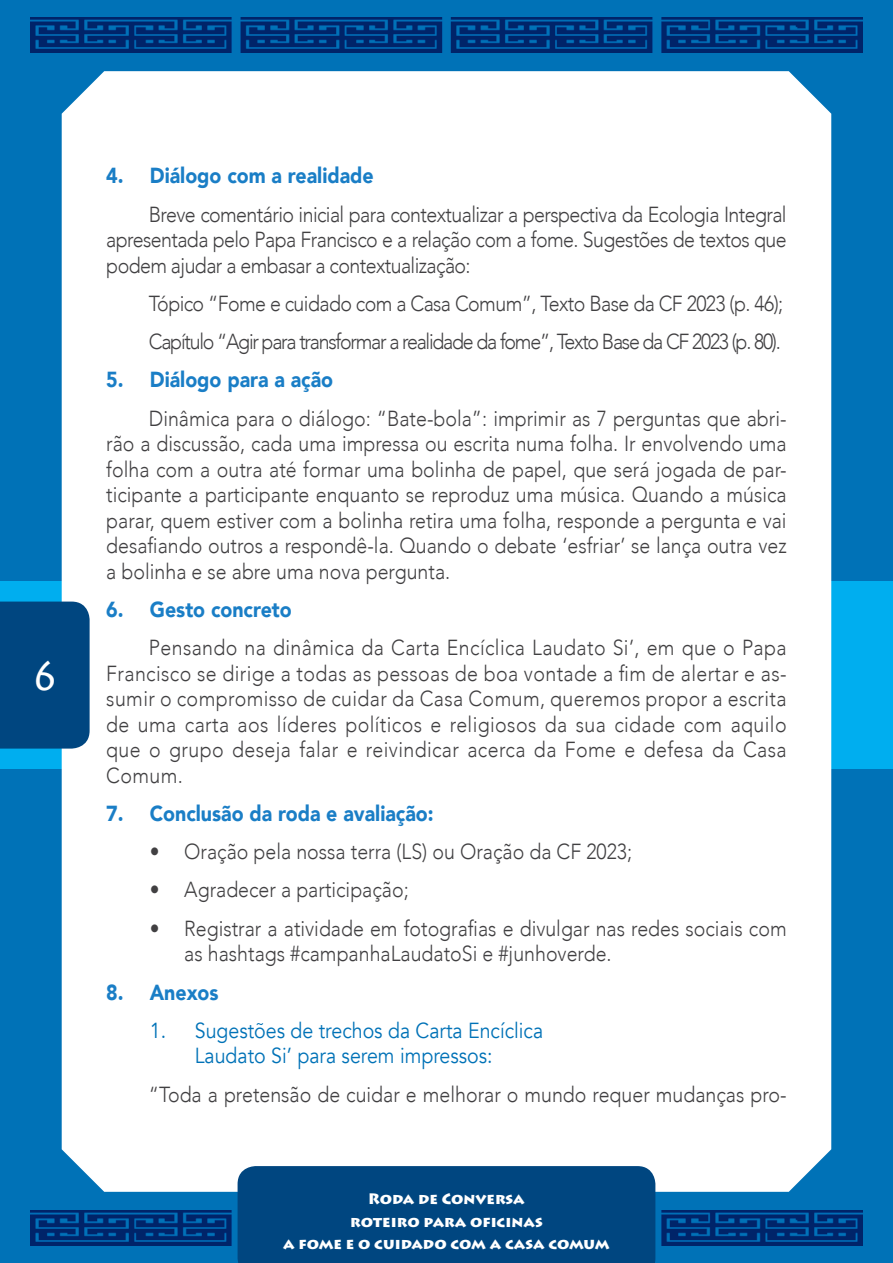
<style>
.page{position:relative;width:893px;height:1263px;background:#0072b7}
.page>*{position:absolute;margin:0;border:0;box-sizing:border-box;transform-origin:0 0}
.t1{font:40.5px "Lithos Pro";color:#fff}
.t2{font:300 21.75px/25.5px "Avenir";color:#414042;text-align:justify;scale:.9 1}
.t3{font:300 21.75px/38.2px "Avenir";letter-spacing:-.065em;color:#414042;scale:.9 1}
.t4{font:900 21.75px "Avenir";color:#1a7ec6;scale:.9 1}
.t5{font:21.75px/25.5px "Avenir";color:#0072b7;text-align:center;scale:.9 1}
.t6{font:900 15px/22.5px "Lithos Pro";color:#fff;text-align:center}
</style>
<div class="page">
<div style="left:0;top:581px;width:893px;height:188px;background:#00aeef"></div>
<div style="left:62px;top:71px;width:769px;height:1121px;background:#fff"></div>
<img style="left:30px;top:17px;width:833px;height:35px">
<img style="left:30px;top:1210px;width:833px;height:35px">
<div style="left:0;top:602px;width:90px;height:147px;background:#004680"></div>
<div style="left:238px;top:1166px;width:417px;height:97px;background:#004680"></div>
<h1 class="t1" style="left:31px;top:652px;width:30px">6</h1>
<p class="t4" style="left:106px;top:157px;width:299px">4. Diálogo com a realidade</p>
<p class="t2" style="left:106px;top:201px;width:757px;text-indent:43px">Breve comentário inicial para contextualizar a perspectiva da Ecologia Integral apresentada pelo Papa Francisco e a relação com a fome. Sugestões de textos que podem ajudar a embasar a contextualização:</p>
<p class="t3" style="left:149px;top:284px;width:706px">Tópico “Fome e cuidado com a Casa Comum”, Texto Base da CF 2023 (p. 46);<br>Capítulo “Agir para transformar a realidade da fome”, Texto Base da CF 2023 (p. 80).</p>
<p class="t4" style="left:106px;top:361px;width:254px">5. Diálogo para a ação</p>
<p class="t2" style="left:106px;top:405px;width:757px;text-indent:43px">Dinâmica para o diálogo: “Bate-bola”: imprimir as 7 perguntas que abri&shy;rão a discussão, cada uma impressa ou escrita numa folha. Ir envolvendo uma folha com a outra até formar uma bolinha de papel, que será jogada de par&shy;ticipante a participante enquanto se reproduz uma música. Quando a música parar, quem estiver com a bolinha retira uma folha, responde a pergunta e vai desafiando outros a respondê-la. Quando o debate ‘esfriar’ se lança outra vez a bolinha e se abre uma nova pergunta.</p>
<p class="t4" style="left:106px;top:591px;width:208px">6. Gesto concreto</p>
<p class="t2" style="left:106px;top:635px;width:757px;text-indent:43px">Pensando na dinâmica da Carta Encíclica Laudato Si’, em que o Papa Francisco se dirige a todas as pessoas de boa vontade a fim de alertar e as&shy;sumir o compromisso de cuidar da Casa Comum, queremos propor a escrita de uma carta aos líderes políticos e religiosos da sua cidade com aquilo que o grupo deseja falar e reivindicar acerca da Fome e defesa da Casa Comum.</p>
<p class="t4" style="left:106px;top:795px;width:365px">7. Conclusão da roda e avaliação:</p>
<p class="t2" style="left:150px;top:839px;width:537px">• Oração pela nossa terra (LS) ou Oração da CF 2023;</p>
<p class="t2" style="left:150px;top:877px;width:289px">• Agradecer a participação;</p>
<p class="t2" style="left:184px;top:915px;width:671px;text-indent:-34px">• Registrar a atividade em fotografias e divulgar nas redes sociais com as hashtags #campanhaLaudatoSi e #junhoverde.</p>
<p class="t4" style="left:106px;top:973px;width:126px">8. Anexos</p>
<p class="t5" style="left:150px;top:1018px;width:439px">1. Sugestões de trechos da Carta Encíclica<br>Laudato Si’ para serem impressos:</p>
<p class="t2" style="left:149px;top:1081px;width:710px">“Toda a pretensão de cuidar e melhorar o mundo requer mudanças pro-</p>
<p class="t6" style="left:283px;top:1188px;width:328px">Roda de Conversa<br>roteiro para oficinas<br>a fome e o cuidado com a casa comum</p>
</div>
